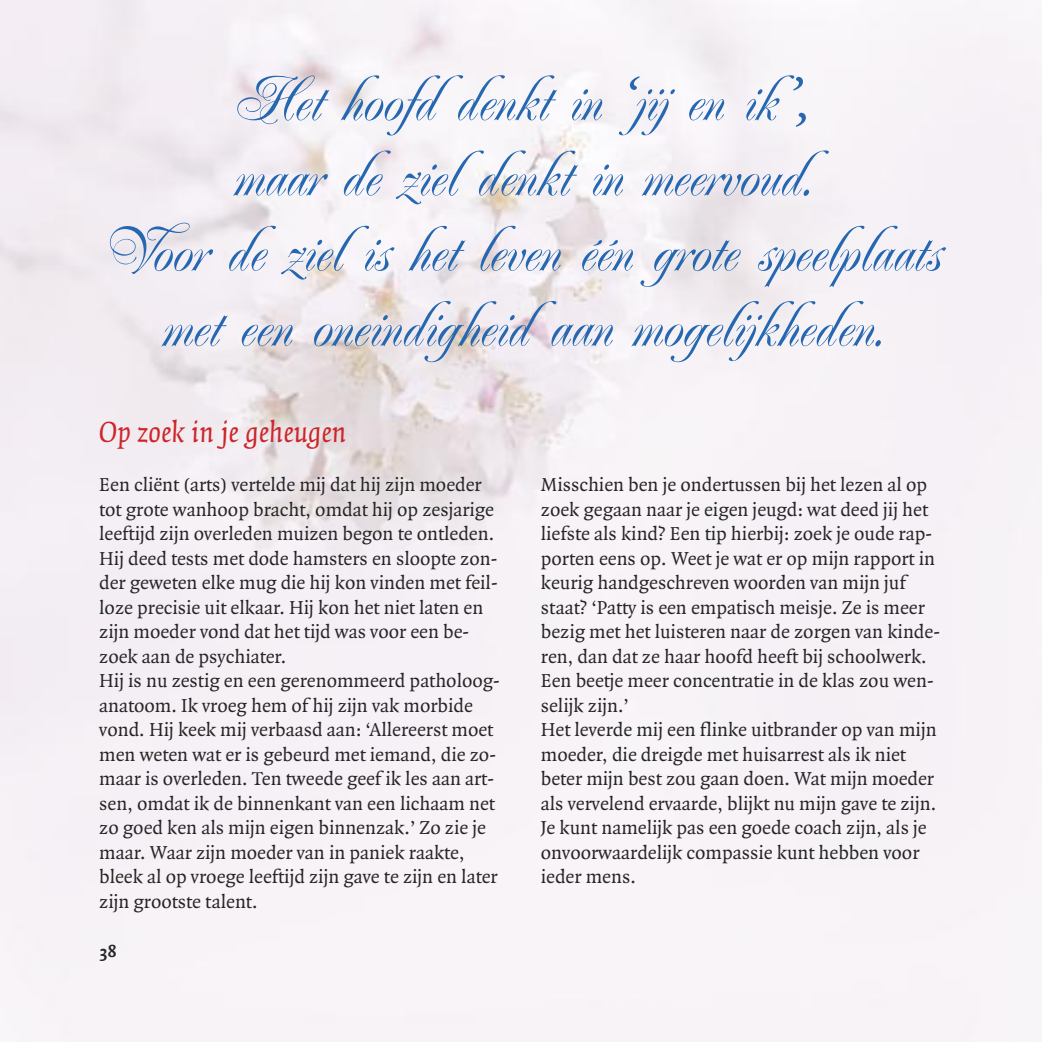
<style>
.page{position:relative;width:1042px;height:1042px;background:#fff}
.page>*{position:absolute;margin:0;border:0;box-sizing:border-box;transform-origin:0 0}
.t1{font:63px/75.2px "Renaissance";color:#2567b0;text-align:center}
.t2{font:italic 31.5px "Quadraat";color:#cc262b}
.t3{font:20.12px/24.5px "Quadraat";color:#272627}
.t4{font:700 17.5px "Quadraat Sans";color:#272627}
.s1{font-family:"Adobe Garamond Pro";font-style:italic}
</style>
<div class="page">
<h1 class="t1" style="left:102px;top:63px;width:839px">Het hoofd denkt in <span class="s1">‘</span>jij en ik<span class="s1">’,<br></span>maar de ziel denkt in meervoud.<br>Voor de ziel is het leven één grote speelplaats met een oneindigheid aan mogelijkheden.</h1>
<h2 class="t2" style="left:99px;top:422px;width:249px">Op zoek in je geheugen</h2>
<p class="t3" style="left:99px;top:474px;width:402px">Een cliënt (arts) vertelde mij dat hij zijn moeder tot grote wanhoop bracht, omdat hij op zesjarige leeftijd zijn overleden muizen begon te ontleden.<br>Hij deed tests met dode hamsters en sloopte zon&shy;der geweten elke mug die hij kon vinden met feil&shy;loze precisie uit elkaar. Hij kon het niet laten en zijn moeder vond dat het tijd was voor een be&shy;zoek aan de psychiater.<br>Hij is nu zestig en een gerenommeerd patholoog&shy;anatoom. Ik vroeg hem of hij zijn vak morbide vond. Hij keek mij verbaasd aan: ‘Allereerst moet men weten wat er is gebeurd met iemand, die zo&shy;maar is overleden. Ten tweede geef ik les aan art&shy;sen, omdat ik de binnenkant van een lichaam net zo goed ken als mijn eigen binnenzak.’ Zo zie je maar. Waar zijn moeder van in paniek raakte, bleek al op vroege leeftijd zijn gave te zijn en later zijn grootste talent.</p>
<p class="t3" style="left:541px;top:474px;width:401px">Misschien ben je ondertussen bij het lezen al op zoek gegaan naar je eigen jeugd: wat deed jij het liefste als kind? Een tip hierbij: zoek je oude rap&shy;porten eens op. Weet je wat er op mijn rapport in keurig handgeschreven woorden van mijn juf staat? ‘Patty is een empatisch meisje. Ze is meer bezig met het luisteren naar de zorgen van kinde&shy;ren, dan dat ze haar hoofd heeft bij schoolwerk.<br>Een beetje meer concentratie in de klas zou wen&shy;selijk zijn.’<br>Het leverde mij een flinke uitbrander op van mijn moeder, die dreigde met huisarrest als ik niet beter mijn best zou gaan doen. Wat mijn moeder als vervelend ervaarde, blijkt nu mijn gave te zijn.<br>Je kunt namelijk pas een goede coach zijn, als je onvoorwaardelijk compassie kunt hebben voor ieder mens.</p>
<p class="t4" style="left:99px;top:945px;width:19px">38</p>
</div>
